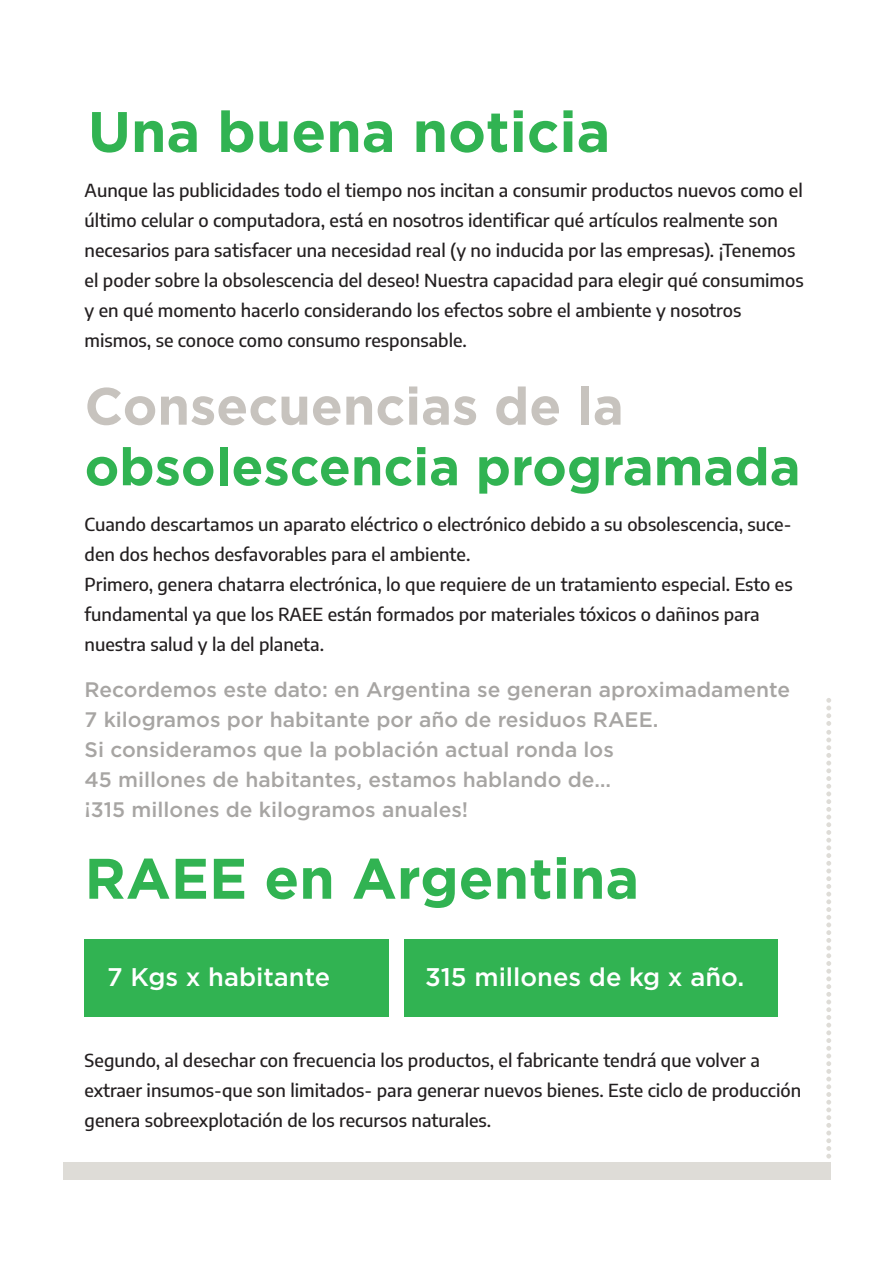
<style>
.page{position:relative;width:893px;height:1268px;background:#fff}
.page>*{position:absolute;margin:0;border:0;box-sizing:border-box;transform-origin:0 0}
.t1{font:700 57px "Gotham";color:#31b352}
.t2{font:700 52.35px "Gotham";color:#31b352}
.t3{font:700 52.35px "Gotham";color:#c7c3be}
.t4{font:500 25.5px "Gotham";color:#fff}
.t5{font:500 21px/30px "Gotham";color:#a7a5a3}
.t6{font:500 18px/30px "Encode Sans";color:#231f20}
</style>
<div class="page">
<div style="left:64px;top:1162px;width:767px;height:18px;background:#dedcd7"></div>
<svg style="left:826px;top:698px;width:5px;height:460px"></svg>
<div style="left:85px;top:938px;width:304px;height:78px;background:#31b352"></div>
<div style="left:404px;top:938px;width:374px;height:78px;background:#31b352"></div>
<h1 class="t1" style="left:88px;top:99px;width:524px">Una buena noticia</h1>
<p class="t6" style="left:85px;top:174px;width:721px">Aunque las publicidades todo el tiempo nos incitan a consumir productos nuevos como el último celular o computadora, está en nosotros identificar qué artículos realmente son necesarios para satisfacer una necesidad real (y no inducida por las empresas). ¡Tenemos el poder sobre la obsolescencia del deseo! Nuestra capacidad para elegir qué consumimos y en qué momento hacerlo considerando los efectos sobre el ambiente y nosotros mismos, se conoce como consumo responsable.</p>
<h2 class="t3" style="left:85px;top:376px;width:541px">Consecuencias de la</h2>
<h2 class="t2" style="left:85px;top:436px;width:717px">obsolescencia programada</h2>
<p class="t6" style="left:85px;top:508px;width:710px">Cuando descartamos un aparato eléctrico o electrónico debido a su obsolescencia, suce&shy;den dos hechos desfavorables para el ambiente.<br>Primero, genera chatarra electrónica, lo que requiere de un tratamiento especial. Esto es fundamental ya que los RAEE están formados por materiales tóxicos o dañinos para nuestra salud y la del planeta.</p>
<p class="t5" style="left:85px;top:674px;width:707px">Recordemos este dato: en Argentina se generan aproximadamente 7 kilogramos por habitante por año de residuos RAEE.<br>Si consideramos que la población actual ronda los<br>45 millones de habitantes, estamos hablando de…<br>¡315 millones de kilogramos anuales!</p>
<h1 class="t1" style="left:85px;top:845px;width:556px">RAEE en Argentina</h1>
<h3 class="t4" style="left:107px;top:963px;width:224px">7 Kgs x habitante</h3>
<h3 class="t4" style="left:425px;top:963px;width:321px">315 millones de kg x año.</h3>
<p class="t6" style="left:85px;top:1044px;width:718px">Segundo, al desechar con frecuencia los productos, el fabricante tendrá que volver a extraer insumos-que son limitados- para generar nuevos bienes. Este ciclo de producción genera sobreexplotación de los recursos naturales.</p>
</div>
